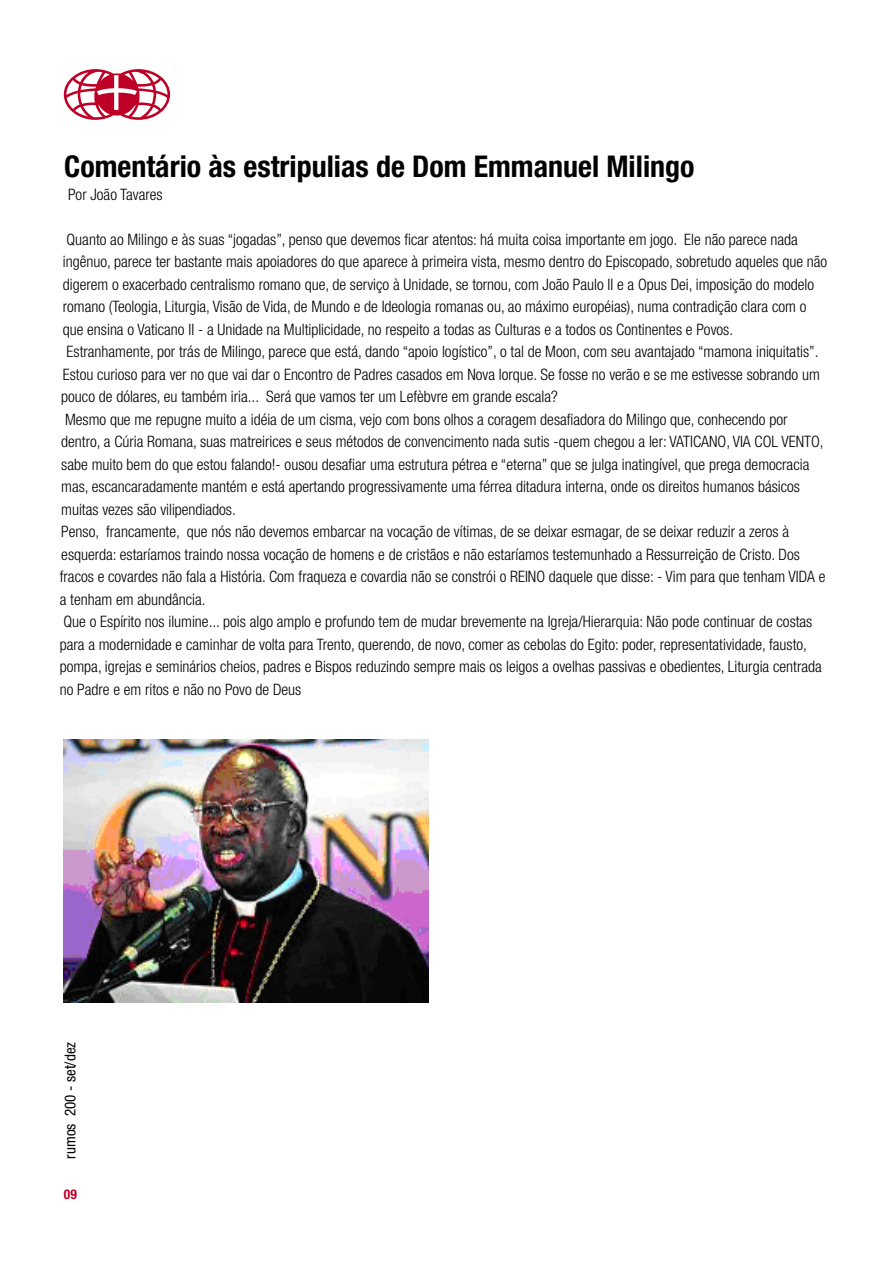
<style>
.page{position:relative;width:893px;height:1263px;background:#fff}
.page>*{position:absolute;margin:0;border:0;box-sizing:border-box;transform-origin:0 0}
.t1{font:700 condensed 30px "Helvetica Neue";color:#000}
.t2{font:300 condensed 15.75px "Helvetica Neue";color:#000}
.t3{font:condensed 15px "Helvetica Neue";color:#000}
.t4{font:700 condensed 13.5px "Helvetica Neue";color:#be0027}
</style>
<div class="page">
<svg style="left:64px;top:69px;width:106px;height:51px"></svg>
<img style="left:64px;top:740px;width:365px;height:262px">
<h1 class="t1" style="left:64px;top:148px;width:632px">Comentário às estripulias de Dom Emmanuel Milingo</h1>
<p class="t2" style="left:68px;top:185px;width:96px">Por João Tavares</p>
<p class="t2" style="left:67px;top:230px;width:733px">Quanto ao Milingo e às suas “jogadas”, penso que devemos ficar atentos: há muita coisa importante em jogo. Ele não parece nada</p>
<p class="t2" style="left:63px;top:252px;width:766px">ingênuo, parece ter bastante mais apoiadores do que aparece à primeira vista, mesmo dentro do Episcopado, sobretudo aqueles que não</p>
<p class="t2" style="left:63px;top:275px;width:753px">digerem o exacerbado centralismo romano que, de serviço à Unidade, se tornou, com João Paulo II e a Opus Dei, imposição do modelo</p>
<p class="t2" style="left:63px;top:297px;width:745px">romano (Teologia, Liturgia, Visão de Vida, de Mundo e de Ideologia romanas ou, ao máximo européias), numa contradição clara com o</p>
<p class="t2" style="left:63px;top:320px;width:672px">que ensina o Vaticano II - a Unidade na Multiplicidade, no respeito a todas as Culturas e a todos os Continentes e Povos.</p>
<p class="t2" style="left:67px;top:342px;width:753px">Estranhamente, por trás de Milingo, parece que está, dando “apoio logístico”, o tal de Moon, com seu avantajado “mamona iniquitatis”.</p>
<p class="t2" style="left:63px;top:365px;width:759px">Estou curioso para ver no que vai dar o Encontro de Padres casados em Nova Iorque. Se fosse no verão e se me estivesse sobrando um</p>
<p class="t2" style="left:61px;top:387px;width:498px">pouco de dólares, eu também iria... Será que vamos ter um Lefèbvre em grande escala?</p>
<p class="t2" style="left:65px;top:410px;width:724px">Mesmo que me repugne muito a idéia de um cisma, vejo com bons olhos a coragem desafiadora do Milingo que, conhecendo por</p>
<p class="t2" style="left:61px;top:432px;width:764px">dentro, a Cúria Romana, suas matreirices e seus métodos de convencimento nada sutis -quem chegou a ler: VATICANO, VIA COL VENTO,</p>
<p class="t2" style="left:61px;top:455px;width:750px">sabe muito bem do que estou falando!- ousou desafiar uma estrutura pétrea e “eterna” que se julga inatingível, que prega democracia</p>
<p class="t2" style="left:61px;top:477px;width:740px">mas, escancaradamente mantém e está apertando progressivamente uma férrea ditadura interna, onde os direitos humanos básicos</p>
<p class="t2" style="left:61px;top:500px;width:176px">muitas vezes são vilipendiados.</p>
<p class="t2" style="left:61px;top:522px;width:729px">Penso, francamente, que nós não devemos embarcar na vocação de vítimas, de se deixar esmagar, de se deixar reduzir a zeros à</p>
<p class="t2" style="left:61px;top:545px;width:740px">esquerda: estaríamos traindo nossa vocação de homens e de cristãos e não estaríamos testemunhado a Ressurreição de Cristo. Dos</p>
<p class="t2" style="left:60px;top:567px;width:767px">fracos e covardes não fala a História. Com fraqueza e covardia não se constrói o REINO daquele que disse: - Vim para que tenham VIDA e</p>
<p class="t2" style="left:60px;top:590px;width:147px">a tenham em abundância.</p>
<p class="t2" style="left:64px;top:612px;width:750px">Que o Espírito nos ilumine... pois algo amplo e profundo tem de mudar brevemente na Igreja/Hierarquia: Não pode continuar de costas</p>
<p class="t2" style="left:60px;top:635px;width:749px">para a modernidade e caminhar de volta para Trento, querendo, de novo, comer as cebolas do Egito: poder, representatividade, fausto,</p>
<p class="t2" style="left:60px;top:657px;width:763px">pompa, igrejas e seminários cheios, padres e Bispos reduzindo sempre mais os leigos a ovelhas passivas e obedientes, Liturgia centrada</p>
<p class="t2" style="left:60px;top:680px;width:243px">no Padre e em ritos e não no Povo de Deus</p>
<p class="t3" style="left:62px;top:1158px;width:118px;rotate:-90deg">rumos 200 - set/dez</p>
<p class="t4" style="left:64px;top:1186px;width:14px">09</p>
</div>
